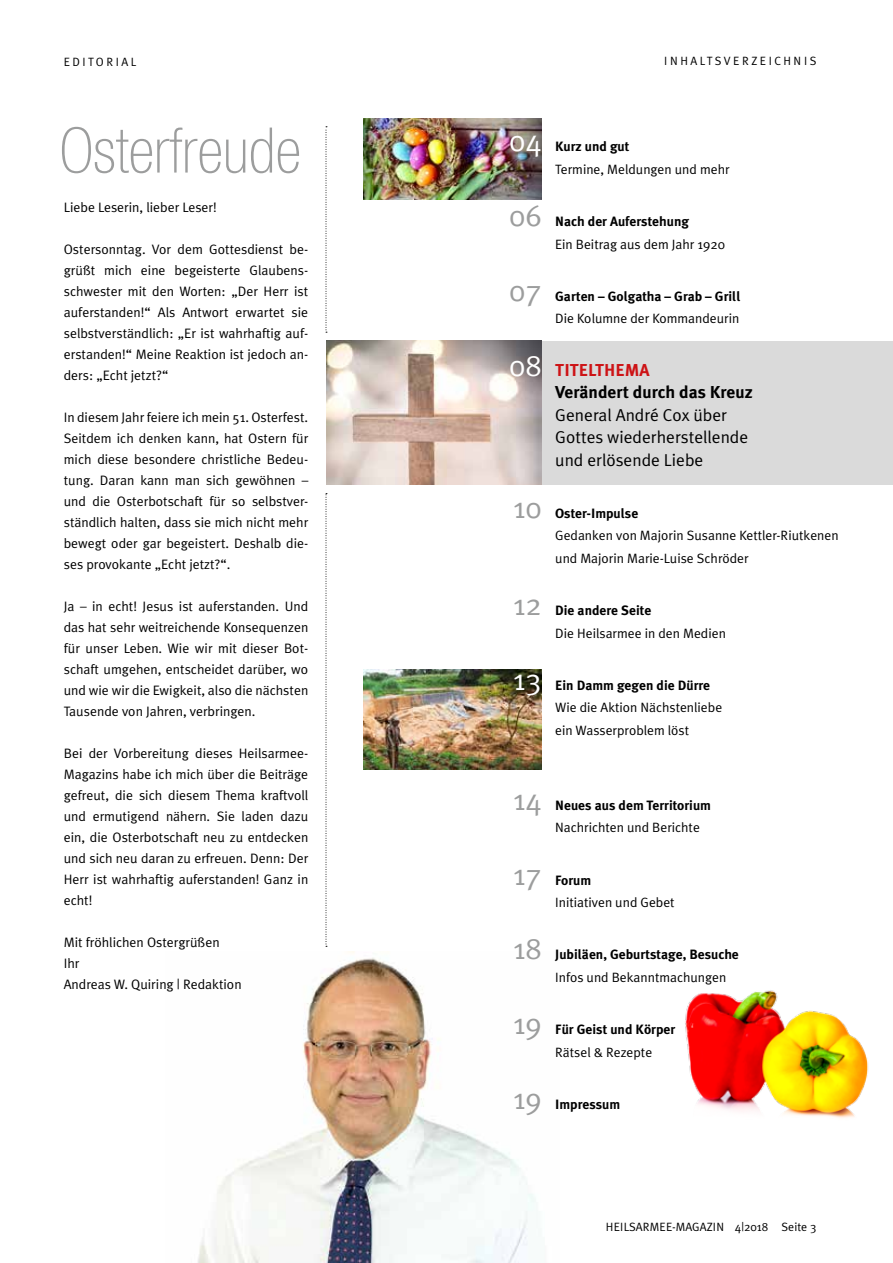
<style>
.page{position:relative;width:893px;height:1263px;background:#fff}
.page>*{position:absolute;margin:0;border:0;box-sizing:border-box;transform-origin:0 0}
.t1{font:100 condensed 63px "Helvetica Neue LT Std";color:#9c9d9d}
.t2{font:30px "Meta Plus Normal";color:#9c9d9d}
.t3{font:30px "Meta Plus Normal";color:#fff}
.t4{font:17.25px/22.5px "Meta Plus Normal";color:#000}
.t5{font:700 17.25px/22.5px "Meta Plus";color:#000}
.t6{font:13.65px/21px "Meta Plus Normal";color:#000;text-align:justify}
.t7{font:13.5px/22.5px "Meta Plus Normal";color:#000}
.t8{font:700 13.5px "Meta Plus";color:#000}
.t9{font:12px "Meta Plus Normal";letter-spacing:.005em;color:#000}
.t10{font:12px "Meta Plus Normal";letter-spacing:.21em;color:#000}
.t11{font:12px "Meta Plus Normal";letter-spacing:.205em;color:#000}
.s1{font-family:"Meta Plus Normal";font-weight:400;font-size:30px;color:#fff}
.s2{color:#cd1316}
</style>
<div class="page">
<img style="left:685px;top:990px;width:183px;height:128px">
<img style="left:198px;top:952px;width:338px;height:311px">
<img style="left:363px;top:670px;width:178px;height:100px">
<div style="left:326px;top:341px;width:567px;height:144px;background:#dadada"></div>
<img style="left:326px;top:341px;width:215px;height:144px">
<img style="left:363px;top:118px;width:178px;height:81px">
<svg style="left:326px;top:493px;width:1px;height:454px"></svg>
<svg style="left:326px;top:126px;width:1px;height:207px"></svg>
<p class="t11" style="left:64px;top:54px;width:74px">EDITORIAL</p>
<p class="t10" style="left:664px;top:54px;width:154px">INHALTSVERZEICHNIS</p>
<h1 class="t1" style="left:60px;top:115px;width:243px">Osterfreude</h1>
<h2 class="t3" style="left:509px;top:124px;width:34px">04</h2>
<p class="t8" style="left:555px;top:139px;width:76px">Kurz und gut</p>
<p class="t7" style="left:555px;top:158px;width:176px">Termine, Meldungen und mehr</p>
<p class="t6" style="left:64px;top:196px;width:155px">Liebe Leserin, lieber Leser!</p>
<p class="t6" style="left:64px;top:238px;width:246px">Ostersonntag. Vor dem Gottesdienst be&shy;grüßt mich eine begeisterte Glaubens&shy;schwester mit den Worten: „Der Herr ist auferstanden!“ Als Antwort erwartet sie selbstverständlich: „Er ist wahrhaftig auf&shy;erstanden!“ Meine Reaktion ist jedoch an&shy;ders: „Echt jetzt?“</p>
<p class="t6" style="left:64px;top:406px;width:246px">In diesem Jahr feiere ich mein 51. Osterfest.<br>Seitdem ich denken kann, hat Ostern für mich diese besondere christliche Bedeu&shy;tung. Daran kann man sich gewöhnen – und die Osterbotschaft für so selbstver&shy;ständlich halten, dass sie mich nicht mehr bewegt oder gar begeistert. Deshalb die&shy;ses provokante „Echt jetzt?“.</p>
<p class="t6" style="left:64px;top:595px;width:246px">Ja – in echt! Jesus ist auferstanden. Und das hat sehr weitreichende Konsequenzen für unser Leben. Wie wir mit dieser Bot&shy;schaft umgehen, entscheidet darüber, wo und wie wir die Ewigkeit, also die nächsten Tausende von Jahren, verbringen.</p>
<p class="t6" style="left:64px;top:742px;width:246px">Bei der Vorbereitung dieses Heilsarmee-Magazins habe ich mich über die Beiträge gefreut, die sich diesem Thema kraftvoll und ermutigend nähern. Sie laden dazu ein, die Osterbotschaft neu zu entdecken und sich neu daran zu erfreuen. Denn: Der Herr ist wahrhaftig auferstanden! Ganz in echt!</p>
<p class="t6" style="left:64px;top:931px;width:179px;text-align:left">Mit fröhlichen Ostergrüßen<br>Ihr<br>Andreas W. Quiring | Redaktion</p>
<h2 class="t2" style="left:509px;top:198px;width:34px">06</h2>
<p class="t8" style="left:555px;top:214px;width:135px">Nach der Auferstehung</p>
<p class="t7" style="left:555px;top:232px;width:171px">Ein Beitrag aus dem Jahr 1920</p>
<h2 class="t2" style="left:509px;top:273px;width:34px">07</h2>
<p class="t8" style="left:555px;top:288px;width:187px">Garten – Golgatha – Grab – Grill</p>
<p class="t7" style="left:555px;top:307px;width:186px">Die Kolumne der Kommandeurin</p>
<p class="t5" style="left:555px;top:358px;width:199px;text-indent:-46px"><span class="s1">08</span> <span class="s2">TITELTHEMA<br></span>Verändert durch das Kreuz</p>
<p class="t4" style="left:555px;top:403px;width:195px">General André Cox über<br>Gottes wiederherstellende und erlösende Liebe</p>
<h2 class="t2" style="left:513px;top:490px;width:30px">10</h2>
<p class="t8" style="left:555px;top:505px;width:85px">Oster-Impulse</p>
<p class="t7" style="left:555px;top:524px;width:285px">Gedanken von Majorin Susanne Kettler-Riutkenen und Majorin Marie-Luise Schröder</p>
<h2 class="t2" style="left:513px;top:587px;width:30px">12</h2>
<p class="t8" style="left:555px;top:603px;width:98px">Die andere Seite</p>
<p class="t7" style="left:555px;top:622px;width:172px">Die Heilsarmee in den Medien</p>
<h2 class="t3" style="left:513px;top:662px;width:30px">13</h2>
<p class="t8" style="left:555px;top:677px;width:156px">Ein Damm gegen die Dürre</p>
<p class="t7" style="left:555px;top:696px;width:169px">Wie die Aktion Nächstenliebe ein Wasserproblem löst</p>
<h2 class="t2" style="left:513px;top:782px;width:30px">14</h2>
<p class="t8" style="left:555px;top:797px;width:157px">Neues aus dem Territorium</p>
<p class="t7" style="left:555px;top:816px;width:146px">Nachrichten und Berichte</p>
<h2 class="t2" style="left:513px;top:857px;width:30px">17</h2>
<p class="t8" style="left:555px;top:872px;width:38px">Forum</p>
<p class="t7" style="left:555px;top:891px;width:121px">Initiativen und Gebet</p>
<h2 class="t2" style="left:513px;top:931px;width:30px">18</h2>
<p class="t8" style="left:555px;top:947px;width:185px">Jubiläen, Geburtstage, Besuche</p>
<p class="t7" style="left:555px;top:966px;width:173px">Infos und Bekanntmachungen</p>
<h2 class="t2" style="left:513px;top:1006px;width:30px">19</h2>
<p class="t8" style="left:555px;top:1021px;width:121px">Für Geist und Körper</p>
<p class="t7" style="left:555px;top:1040px;width:99px">Rätsel &amp; Rezepte</p>
<h2 class="t2" style="left:513px;top:1081px;width:30px">19</h2>
<p class="t8" style="left:555px;top:1096px;width:67px">Impressum</p>
<p class="t9" style="left:606px;top:1219px;width:212px">HEILSARMEE-MAGAZIN 4|2018 Seite 3</p>
</div>
